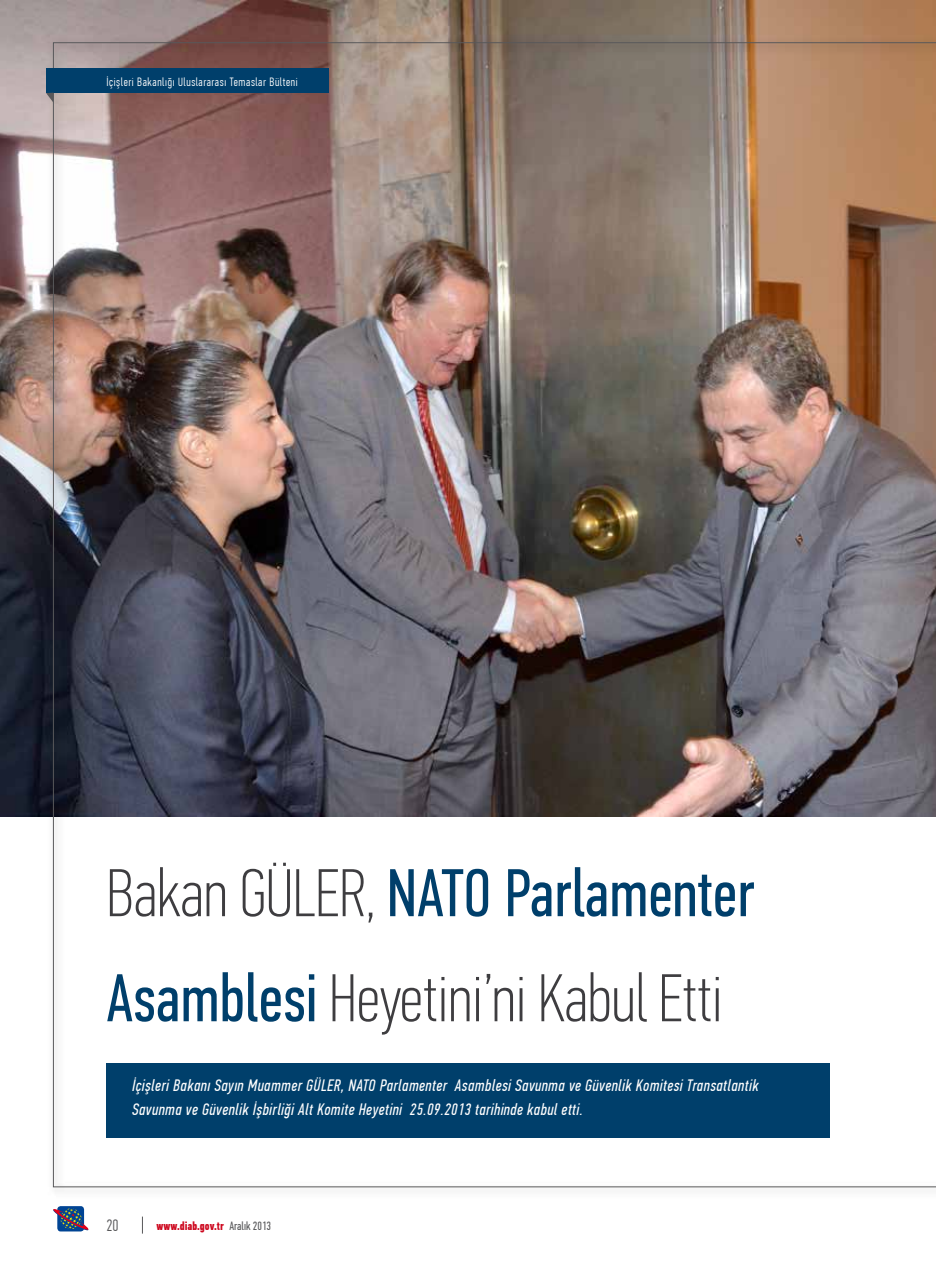
<style>
.page{position:relative;width:936px;height:1276px;background:#fff}
.page>*{position:absolute;margin:0;border:0;box-sizing:border-box;transform-origin:0 0}
.t1{font:100 67.5px/105px "PF Din Text Comp Pro";color:#3e3d40}
.t2{font:italic 16.5px/24px "PF Din Text Comp Pro";letter-spacing:.03em;color:#fff}
.t3{font:300 16.5px "PF Din Text Comp Pro";color:#58585a}
.t4{font:300 12px "PF Din Text Comp Pro";letter-spacing:.05em;color:#fff}
.t5{font:700 12px "PF Din Text Comp Pro";color:#cd071e}
.s1{font-weight:400;color:#003f6b}
.s2{font-weight:400;color:#58585a}
</style>
<div class="page">
<img style="left:0;top:0;width:935px;height:816px">
<svg style="left:142px;top:1216px;width:1px;height:17px"></svg>
<div style="left:57px;top:1206px;width:27px;height:25px;background:#004494;border-radius:3px"></div>
<svg style="left:53px;top:1208px;width:36px;height:23px"></svg>
<img style="left:53px;top:42px;width:882px;height:1145px">
<div style="left:46px;top:69px;width:282px;height:24px;background:#003f6b"></div>
<svg style="left:46px;top:93px;width:7px;height:10px"></svg>
<p class="t4" style="left:106px;top:75px;width:193px">İçişleri Bakanlığı Uluslararası Temaslar Bülteni</p>
<h1 class="t1" style="left:106px;top:840px;width:649px">Bakan GÜLER, <span class="s1">NATO Parlamenter<br>Asamblesi</span> Heyetini’ni Kabul Etti</h1>
<p class="t2" style="left:132px;top:1073px;width:628px">İçişleri Bakanı Sayın Muammer GÜLER, NATO Parlamenter Asamblesi Savunma ve Güvenlik Komitesi Transatlantik<br>Savunma ve Güvenlik İşbirliği Alt Komite Heyetini 25.09.2013 tarihinde kabul etti.</p>
<p class="t3" style="left:106px;top:1216px;width:14px">20</p>
<p class="t5" style="left:156px;top:1218px;width:116px">www.diab.gov.tr <span class="s2">Aralık 2013</span></p>
</div>
